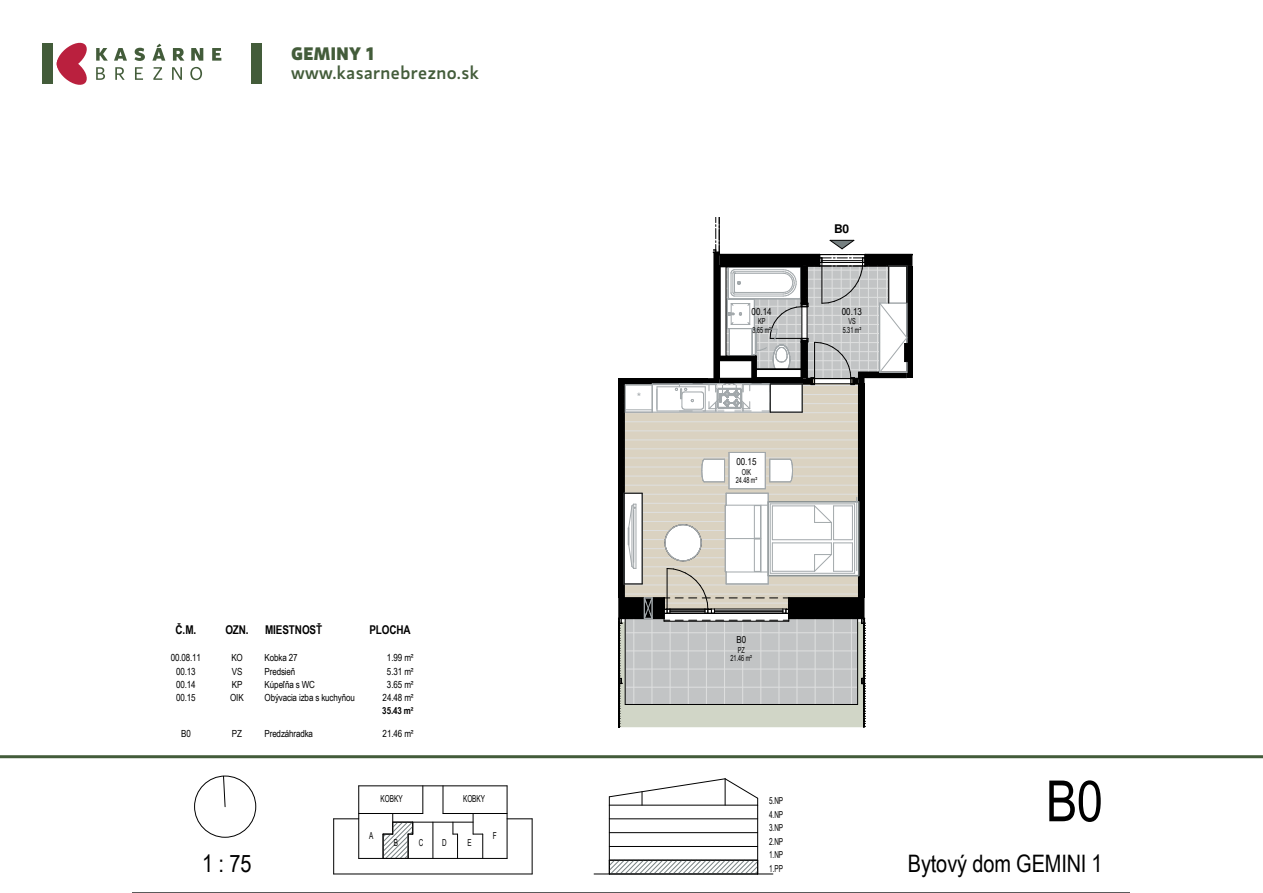
<style>
.page{position:relative;width:1263px;height:893px;background:#fff}
.page>*{position:absolute;margin:0;border:0;box-sizing:border-box;transform-origin:0 0}
.t1{font:56.85px "Arial Narrow";color:#000}
.t2{font:24px "Arial Narrow";color:#000}
.t3{font:500 18px "Gloriola Std";letter-spacing:.025em;color:#435c3a}
.t4{font:700 18px "Gloriola Std";letter-spacing:.025em;color:#435c3a}
.t5{font:700 12.15px "Arial Narrow";letter-spacing:-.01em;color:#000}
.t6{font:700 12px "Helvetica";color:#000}
.t7{font:11.55px "Helvetica";color:#a2a8ab}
.t8{font:9.75px "Arial Narrow";letter-spacing:-.015em;color:#000}
.t9{font:700 9.75px "Arial Narrow";color:#000}
.t10{font:9.6px "Arial Narrow";color:#000;scale:.81 1}
.t11{font:9.6px "Arial Narrow";color:#000}
.t12{font:9.6px "Arial Narrow";color:#000;scale:.8 1}
.t13{font:9.6px "Arial Narrow";color:#000;scale:.82 1}
.t14{font:8.25px "Arial Narrow";letter-spacing:-.01em;color:#000;scale:.81 1}
</style>
<div class="page">
<div style="left:618px;top:378px;width:90px;height:6px;background:#000"></div>
<div style="left:618px;top:384px;width:6px;height:214px;background:#000"></div>
<div style="left:859px;top:384px;width:5px;height:214px;background:#000"></div>
<svg style="left:625px;top:385px;width:233px;height:108px;background:#ddd6c8"></svg>
<hr style="left:765px;top:485px;width:94px;height:1px;background:#dfe0e0">
<hr style="left:624px;top:485px;width:105px;height:1px;background:#dfe0e0">
<hr style="left:792px;top:476px;width:67px;height:1px;background:#dfe0e0">
<hr style="left:624px;top:476px;width:78px;height:1px;background:#dfe0e0">
<hr style="left:792px;top:467px;width:67px;height:1px;background:#dfe0e0">
<hr style="left:624px;top:467px;width:78px;height:1px;background:#dfe0e0">
<hr style="left:765px;top:458px;width:94px;height:1px;background:#dfe0e0">
<hr style="left:624px;top:458px;width:105px;height:1px;background:#dfe0e0">
<hr style="left:624px;top:449px;width:235px;height:1px;background:#dfe0e0">
<hr style="left:624px;top:440px;width:235px;height:1px;background:#dfe0e0">
<hr style="left:624px;top:431px;width:235px;height:1px;background:#dfe0e0">
<hr style="left:624px;top:421px;width:235px;height:1px;background:#dfe0e0">
<hr style="left:624px;top:412px;width:235px;height:1px;background:#dfe0e0">
<hr style="left:652px;top:412px;width:118px;height:1px;background:#a2a8ab">
<hr style="left:652px;top:383px;width:118px;height:1px;background:#a2a8ab">
<hr style="left:652px;top:384px;width:118px;height:1px;background:#a2a8ab">
<hr style="left:657px;top:411px;width:48px;height:1px;background:#a2a8ab">
<hr style="left:657px;top:386px;width:48px;height:1px;background:#a2a8ab">
<svg style="left:625px;top:384px;width:33px;height:29px"></svg>
<hr style="left:624px;top:384px;width:1px;height:109px;background:#000">
<hr style="left:858px;top:384px;width:1px;height:118px;background:#000">
<hr style="left:729px;top:452px;width:1px;height:37px;background:#a2a8ab">
<hr style="left:729px;top:488px;width:36px;height:1px;background:#a2a8ab">
<hr style="left:765px;top:452px;width:1px;height:37px;background:#a2a8ab">
<hr style="left:729px;top:452px;width:36px;height:1px;background:#a2a8ab">
<svg style="left:701px;top:459px;width:28px;height:24px"></svg>
<svg style="left:766px;top:459px;width:27px;height:24px"></svg>
<hr style="left:770px;top:412px;width:32px;height:1px;background:#000">
<svg style="left:618px;top:493px;width:247px;height:234px"></svg>
<hr style="left:754px;top:506px;width:1px;height:32px;background:#a2a8ab">
<hr style="left:725px;top:538px;width:36px;height:1px;background:#a2a8ab">
<svg style="left:675px;top:217px;width:237px;height:195px"></svg>
<div style="left:834px;top:222px;width:15px;height:14px;background:#fff"></div>
<div style="left:194px;top:776px;width:62px;height:61px;border:1px solid #000;border-radius:50%"></div>
<svg style="left:223px;top:776px;width:2px;height:31px"></svg>
<hr style="left:532px;top:819px;width:1px;height:55px;background:#000">
<svg style="left:508px;top:818px;width:24px;height:1px"></svg>
<hr style="left:334px;top:874px;width:198px;height:1px;background:#000">
<hr style="left:333px;top:819px;width:1px;height:55px;background:#000">
<svg style="left:334px;top:818px;width:24px;height:1px"></svg>
<svg style="left:453px;top:823px;width:5px;height:35px"></svg>
<hr style="left:433px;top:822px;width:1px;height:36px;background:#000">
<hr style="left:393px;top:822px;width:80px;height:1px;background:#000">
<svg style="left:473px;top:814px;width:10px;height:44px"></svg>
<svg style="left:443px;top:787px;width:1px;height:26px"></svg>
<hr style="left:443px;top:813px;width:64px;height:1px;background:#000">
<svg style="left:423px;top:787px;width:1px;height:26px"></svg>
<hr style="left:359px;top:813px;width:64px;height:1px;background:#000">
<hr style="left:358px;top:786px;width:1px;height:72px;background:#000">
<hr style="left:359px;top:786px;width:148px;height:1px;background:#000">
<hr style="left:507px;top:786px;width:1px;height:72px;background:#000">
<hr style="left:359px;top:858px;width:148px;height:1px;background:#000">
<hr style="left:609px;top:846px;width:149px;height:1px;background:#000">
<hr style="left:609px;top:832px;width:149px;height:1px;background:#000">
<hr style="left:609px;top:818px;width:149px;height:1px;background:#000">
<svg style="left:609px;top:778px;width:149px;height:27px"></svg>
<hr style="left:609px;top:805px;width:1px;height:69px;background:#000">
<hr style="left:609px;top:805px;width:149px;height:1px;background:#000">
<hr style="left:757px;top:805px;width:1px;height:69px;background:#000">
<hr style="left:133px;top:892px;width:996px;height:1px;background:#000">
<svg style="left:383px;top:814px;width:30px;height:45px"></svg>
<svg style="left:594px;top:860px;width:179px;height:15px"></svg>
<hr style="left:609px;top:874px;width:149px;height:1px;background:#000">
<svg style="left:96px;top:67px;width:9px;height:13px"></svg>
<svg style="left:115px;top:67px;width:10px;height:13px"></svg>
<svg style="left:135px;top:67px;width:8px;height:13px"></svg>
<svg style="left:153px;top:67px;width:9px;height:13px"></svg>
<svg style="left:172px;top:67px;width:10px;height:13px"></svg>
<svg style="left:190px;top:67px;width:12px;height:13px"></svg>
<svg style="left:96px;top:48px;width:12px;height:13px"></svg>
<svg style="left:114px;top:48px;width:13px;height:13px"></svg>
<svg style="left:134px;top:48px;width:11px;height:13px"></svg>
<svg style="left:152px;top:44px;width:13px;height:17px"></svg>
<svg style="left:173px;top:48px;width:11px;height:13px"></svg>
<svg style="left:191px;top:48px;width:12px;height:13px"></svg>
<svg style="left:212px;top:48px;width:9px;height:13px"></svg>
<svg style="left:56px;top:42px;width:31px;height:43px"></svg>
<div style="left:43px;top:43px;width:10px;height:41px;background:#435c3a"></div>
<div style="left:251px;top:43px;width:10px;height:41px;background:#435c3a"></div>
<hr style="left:0;top:755px;width:1263px;height:3px;background:#435c3a">
<h3 class="t4" style="left:291px;top:41px;width:84px">GEMINY 1</h3>
<h3 class="t3" style="left:291px;top:61px;width:190px">www.kasarnebrezno.sk</h3>
<p class="t5" style="left:176px;top:621px;width:22px">Č.M.</p>
<p class="t5" style="left:225px;top:621px;width:25px">OZN.</p>
<p class="t5" style="left:265px;top:621px;width:59px">MIESTNOSŤ</p>
<p class="t5" style="left:369px;top:621px;width:43px">PLOCHA</p>
<p class="t8" style="left:171px;top:651px;width:32px">00.08.11</p>
<p class="t8" style="left:231px;top:651px;width:13px">KO</p>
<p class="t8" style="left:265px;top:651px;width:34px">Kobka 27</p>
<p class="t8" style="left:387px;top:651px;width:28px">1.99 m²</p>
<p class="t8" style="left:176px;top:664px;width:21px">00.13</p>
<p class="t8" style="left:232px;top:664px;width:12px">VS</p>
<p class="t8" style="left:265px;top:664px;width:32px">Predsieň</p>
<p class="t8" style="left:387px;top:664px;width:28px">5.31 m²</p>
<p class="t8" style="left:176px;top:677px;width:21px">00.14</p>
<p class="t8" style="left:232px;top:677px;width:12px">KP</p>
<p class="t8" style="left:265px;top:677px;width:52px">Kúpeľňa s WC</p>
<p class="t8" style="left:387px;top:677px;width:28px">3.65 m²</p>
<p class="t8" style="left:176px;top:690px;width:21px">00.15</p>
<p class="t8" style="left:230px;top:690px;width:15px">OIK</p>
<p class="t8" style="left:265px;top:690px;width:92px">Obývacia izba s kuchyňou</p>
<p class="t8" style="left:383px;top:690px;width:32px">24.48 m²</p>
<p class="t9" style="left:382px;top:703px;width:33px">35.43 m²</p>
<p class="t8" style="left:181px;top:726px;width:11px">B0</p>
<p class="t8" style="left:232px;top:726px;width:12px">PZ</p>
<p class="t8" style="left:265px;top:726px;width:50px">Predzáhradka</p>
<p class="t8" style="left:383px;top:726px;width:32px">21.46 m²</p>
<p class="t10" style="left:380px;top:792px;width:29px">KOBKY</p>
<p class="t10" style="left:463px;top:792px;width:29px">KOBKY</p>
<p class="t12" style="left:442px;top:836px;width:7px">D</p>
<p class="t12" style="left:467px;top:836px;width:7px">E</p>
<p class="t12" style="left:369px;top:828px;width:7px">A</p>
<p class="t13" style="left:493px;top:828px;width:6px">F</p>
<p class="t12" style="left:394px;top:836px;width:7px">B</p>
<p class="t12" style="left:419px;top:836px;width:7px">C</p>
<p class="t7" style="left:637px;top:391px;width:6px">*</p>
<p class="t11" style="left:752px;top:304px;width:22px">00.14</p>
<p class="t14" style="left:758px;top:315px;width:10px">KP</p>
<p class="t14" style="left:753px;top:324px;width:24px">3.65 m²</p>
<p class="t11" style="left:736px;top:455px;width:22px">00.15</p>
<p class="t14" style="left:742px;top:466px;width:13px">OIK</p>
<p class="t14" style="left:736px;top:474px;width:28px">24.48 m²</p>
<p class="t6" style="left:834px;top:222px;width:17px">B0</p>
<p class="t11" style="left:842px;top:304px;width:22px">00.13</p>
<p class="t14" style="left:848px;top:315px;width:10px">VS</p>
<p class="t14" style="left:843px;top:324px;width:24px">5.31 m²</p>
<p class="t11" style="left:736px;top:633px;width:11px">B0</p>
<p class="t14" style="left:738px;top:644px;width:10px">PZ</p>
<p class="t14" style="left:731px;top:652px;width:28px">21.46 m²</p>
<p class="t10" style="left:769px;top:793px;width:19px">5.NP</p>
<p class="t10" style="left:769px;top:807px;width:19px">4.NP</p>
<p class="t10" style="left:769px;top:821px;width:19px">3.NP</p>
<p class="t10" style="left:769px;top:834px;width:19px">2.NP</p>
<h1 class="t1" style="left:1046px;top:759px;width:59px">B0</h1>
<p class="t10" style="left:769px;top:848px;width:19px">1.NP</p>
<h2 class="t2" style="left:202px;top:846px;width:51px">1 : 75</h2>
<h2 class="t2" style="left:908px;top:846px;width:196px">Bytový dom GEMINI 1</h2>
<p class="t10" style="left:769px;top:861px;width:19px">1.PP</p>
</div>
